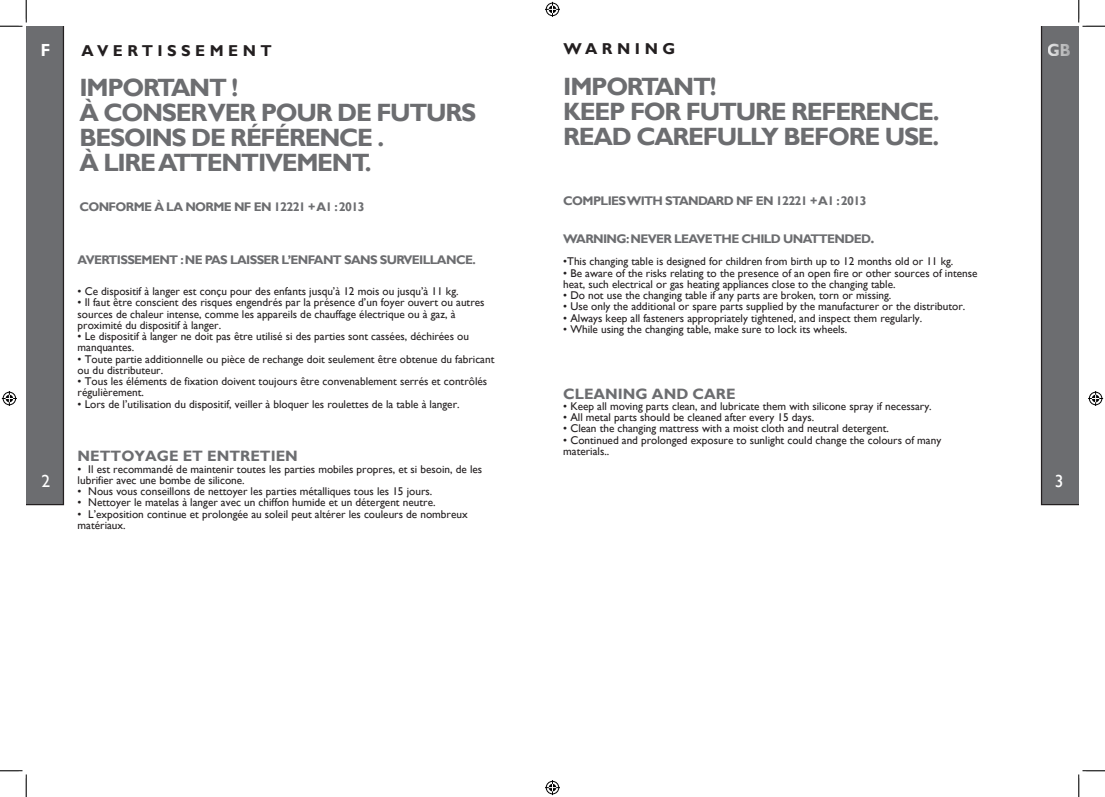
<style>
.page{position:relative;width:1105px;height:797px;background:#fff}
.page>*{position:absolute;margin:0;border:0;box-sizing:border-box;transform-origin:0 0}
.intro5mm{font:700 25px/25px "Gill Sans";letter-spacing:-.05em;color:#6c6d70}
.t1{font:700 17.5px "Gill Sans";color:#fff;scale:.9 1}
.t2{font:17.5px "Gill Sans";color:#fff}
.titreavertissement{font:700 15.75px "Gill Sans";letter-spacing:.285em;color:#231f20}
.listingok2{font:700 15px "Gill Sans";color:#6c6d70}
.INTRO02{font:700 12.5px "Gill Sans";letter-spacing:-.05em;color:#6c6d70}
.listingok2-2{font:11.25px/11.2px "Gill Sans";color:#231f20}
.s1{font-size:15px}
</style>
<div class="page">
<svg style="left:0;top:770px;width:27px;height:27px"></svg>
<svg style="left:1078px;top:770px;width:27px;height:27px"></svg>
<svg style="left:545px;top:2px;width:15px;height:15px"></svg>
<svg style="left:545px;top:780px;width:15px;height:15px"></svg>
<svg style="left:0;top:0;width:64px;height:505px"></svg>
<svg style="left:1041px;top:0;width:64px;height:505px"></svg>
<p class="t1" style="left:41px;top:40px;width:12px">F</p>
<p class="t2" style="left:41px;top:471px;width:10px">2</p>
<p class="titreavertissement" style="left:563px;top:39px;width:113px">WARNING</p>
<p class="titreavertissement" style="left:82px;top:42px;width:192px">AVERTISSEMENT</p>
<h2 class="t1" style="left:1048px;top:40px;width:27px">GB</h2>
<p class="intro5mm" style="left:79px;top:74px;width:160px">IMPORTANT !</p>
<p class="intro5mm" style="left:79px;top:99px;width:398px">À CONSER VER POUR DE FUTURS<br>BESOINS DE RÉFÉRENCE .</p>
<p class="intro5mm" style="left:79px;top:149px;width:294px">À LIRE ATTENTIVEMENT.</p>
<p class="INTRO02" style="left:79px;top:199px;width:287px">CONFORME À LA NORME NF EN 12221 + A1 : 2013</p>
<p class="INTRO02" style="left:78px;top:252px;width:400px">AVERTISSEMENT : NE PAS LAISSER L’ENFANT SANS SURVEILLANCE.</p>
<p class="listingok2-2" style="left:78px;top:285px;width:382px">• Ce dispositif à langer est conçu pour des enfants jusqu’à 12 mois ou jusqu’à 11 kg.</p>
<p class="listingok2-2" style="left:78px;top:297px;width:408px">• Il faut être conscient des risques engendrés par la présence d’un foyer ouvert ou autres</p>
<p class="listingok2-2" style="left:78px;top:308px;width:379px">sources de chaleur intense, comme les appareils de chauffage électrique ou à gaz, à</p>
<p class="listingok2-2" style="left:78px;top:319px;width:145px">proximité du dispositif à langer.</p>
<p class="listingok2-2" style="left:78px;top:330px;width:393px">• Le dispositif à langer ne doit pas être utilisé si des parties sont cassées, déchirées ou</p>
<p class="listingok2-2" style="left:78px;top:342px;width:58px">manquantes.</p>
<p class="listingok2-2" style="left:78px;top:353px;width:418px">• Toute partie additionnelle ou pièce de rechange doit seulement être obtenue du fabricant</p>
<p class="listingok2-2" style="left:78px;top:364px;width:87px">ou du distributeur.</p>
<p class="listingok2-2" style="left:78px;top:375px;width:411px">• Tous les éléments de fixation doivent toujours être convenablement serrés et contrôlés</p>
<p class="listingok2-2" style="left:78px;top:387px;width:68px">régulièrement.</p>
<p class="listingok2-2" style="left:78px;top:398px;width:383px">• Lors de l’utilisation du dispositif, veiller à bloquer les roulettes de la table à langer.</p>
<p class="listingok2" style="left:78px;top:447px;width:222px">NETTOYAGE ET ENTRETIEN</p>
<p class="listingok2-2" style="left:78px;top:463px;width:406px">• Il est recommandé de maintenir toutes les parties mobiles propres, et si besoin, de les lubrifier avec une bombe de silicone.</p>
<p class="listingok2-2" style="left:78px;top:485px;width:356px">• Nous vous conseillons de nettoyer les parties métalliques tous les 15 jours.</p>
<p class="listingok2-2" style="left:78px;top:497px;width:359px">• Nettoyer le matelas à langer avec un chiffon humide et un détergent neutre.</p>
<p class="listingok2-2" style="left:78px;top:508px;width:392px">• L’exposition continue et prolongée au soleil peut altérer les couleurs de nombreux matériaux.</p>
<p class="intro5mm" style="left:563px;top:74px;width:155px">IMPORTANT!</p>
<p class="intro5mm" style="left:563px;top:99px;width:378px">KEEP FOR FUTURE REFERENCE.</p>
<p class="intro5mm" style="left:563px;top:124px;width:378px">READ CAREFULLY BEFORE USE.</p>
<p class="INTRO02" style="left:563px;top:193px;width:305px">COMPLIES WITH STANDARD NF EN 12221 + A1 : 2013</p>
<p class="INTRO02" style="left:563px;top:231px;width:313px">WARNING: NEVER LEAVE THE CHILD UNATTENDED<span class="s1">.</span></p>
<p class="listingok2-2" style="left:563px;top:256px;width:392px">•This changing table is designed for children from birth up to 12 months old or 11 kg.</p>
<p class="listingok2-2" style="left:563px;top:267px;width:416px">• Be aware of the risks relating to the presence of an open fire or other sources of intense</p>
<p class="listingok2-2" style="left:563px;top:278px;width:334px">heat, such electrical or gas heating appliances close to the changing table.</p>
<p class="listingok2-2" style="left:563px;top:290px;width:330px">• Do not use the changing table if any parts are broken, torn or missing.</p>
<p class="listingok2-2" style="left:563px;top:301px;width:403px">• Use only the additional or spare parts supplied by the manufacturer or the distributor.</p>
<p class="listingok2-2" style="left:563px;top:312px;width:360px">• Always keep all fasteners appropriately tightened, and inspect them regularly.</p>
<p class="listingok2-2" style="left:563px;top:323px;width:286px">• While using the changing table, make sure to lock its wheels.</p>
<p class="listingok2" style="left:563px;top:385px;width:174px">CLEANING AND CARE</p>
<p class="listingok2-2" style="left:563px;top:400px;width:370px">• Keep all moving parts clean, and lubricate them with silicone spray if necessary.</p>
<p class="listingok2-2" style="left:563px;top:411px;width:252px">• All metal parts should be cleaned after every 15 days.</p>
<p class="listingok2-2" style="left:563px;top:423px;width:327px">• Clean the changing mattress with a moist cloth and neutral detergent.</p>
<p class="listingok2-2" style="left:563px;top:434px;width:380px">• Continued and prolonged exposure to sunlight could change the colours of many materials..</p>
<p class="t2" style="left:1055px;top:471px;width:10px">3</p>
</div>
